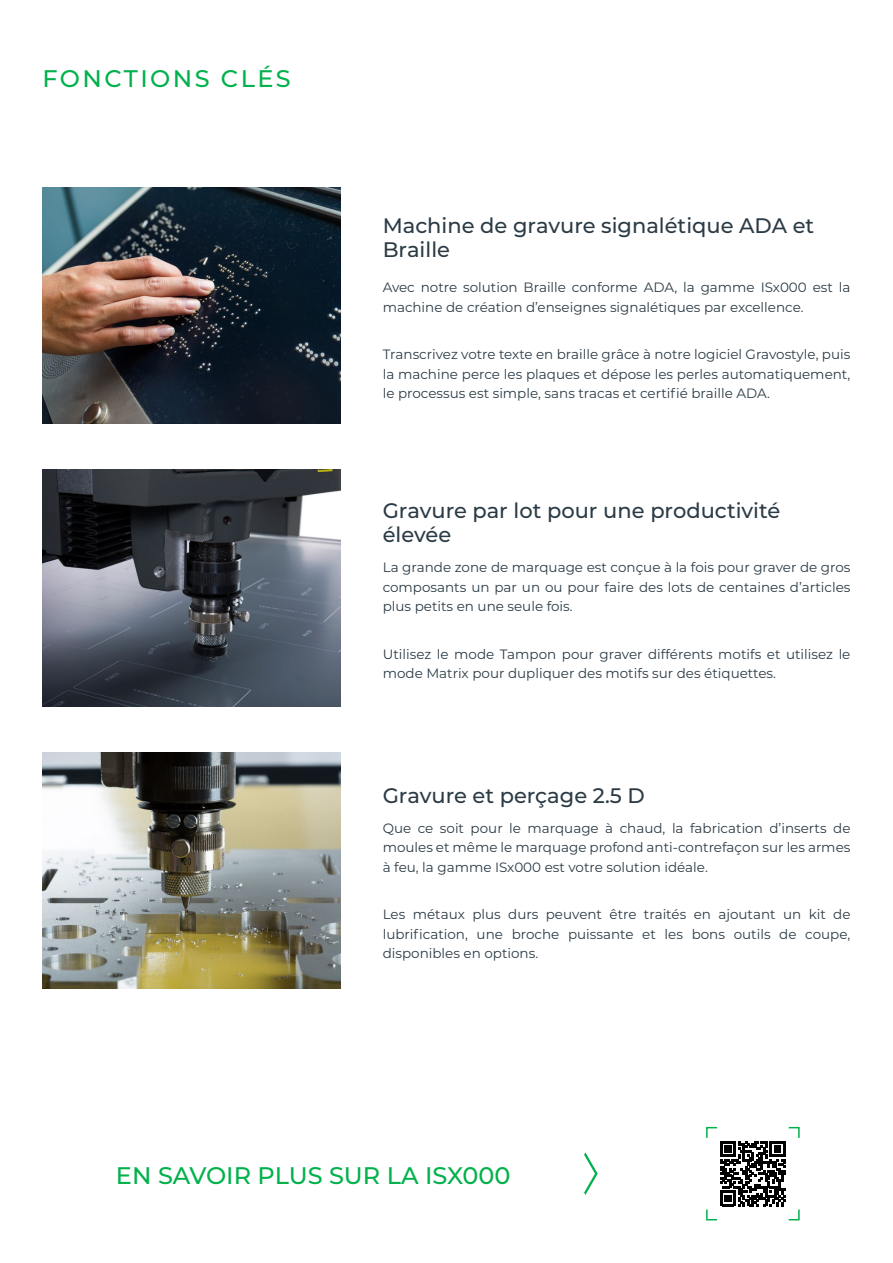
<style>
.page{position:relative;width:893px;height:1263px;background:#fff}
.page>*{position:absolute;margin:0;border:0;box-sizing:border-box;transform-origin:0 0}
.t1{font:500 24px "Montserrat";color:#00b14c}
.t2{font:500 24px "Montserrat";letter-spacing:.1em;color:#00b14c}
.t3{font:500 21px/24px "Montserrat";color:#2b3b46}
.t4{font:13.5px/19.5px "Montserrat";color:#2b3b46;text-align:justify}
</style>
<div class="page">
<svg style="left:584px;top:1152px;width:14px;height:43px"></svg>
<img style="left:43px;top:470px;width:297px;height:236px">
<img style="left:43px;top:187px;width:297px;height:236px">
<img style="left:43px;top:752px;width:297px;height:237px">
<svg style="left:706px;top:1126px;width:94px;height:95px"></svg>
<h1 class="t2" style="left:43px;top:62px;width:250px">FONCTIONS CLÉS</h1>
<h2 class="t3" style="left:383px;top:212px;width:433px">Machine de gravure signalétique ADA et<br>Braille</h2>
<p class="t4" style="left:383px;top:277px;width:469px">Avec notre solution Braille conforme ADA, la gamme ISx000 est la machine de création d’enseignes signalétiques par excellence.</p>
<p class="t4" style="left:383px;top:344px;width:469px">Transcrivez votre texte en braille grâce à notre logiciel Gravostyle, puis la machine perce les plaques et dépose les perles automatiquement, le processus est simple, sans tracas et certifié braille ADA.</p>
<h2 class="t3" style="left:383px;top:497px;width:399px">Gravure par lot pour une productivité élevée</h2>
<p class="t4" style="left:383px;top:557px;width:469px">La grande zone de marquage est conçue à la fois pour graver de gros composants un par un ou pour faire des lots de centaines d’articles plus petits en une seule fois.</p>
<p class="t4" style="left:383px;top:644px;width:469px">Utilisez le mode Tampon pour graver différents motifs et utilisez le mode Matrix pour dupliquer des motifs sur des étiquettes.</p>
<h2 class="t3" style="left:383px;top:783px;width:264px">Gravure et perçage 2.5 D</h2>
<p class="t4" style="left:383px;top:818px;width:469px">Que ce soit pour le marquage à chaud, la fabrication d’inserts de moules et même le marquage profond anti-contrefaçon sur les armes à feu, la gamme ISx000 est votre solution idéale.</p>
<p class="t4" style="left:383px;top:904px;width:469px">Les métaux plus durs peuvent être traités en ajoutant un kit de lubrification, une broche puissante et les bons outils de coupe, disponibles en options.</p>
<h1 class="t1" style="left:116px;top:1159px;width:396px">EN SAVOIR PLUS SUR LA ISX000</h1>
</div>
